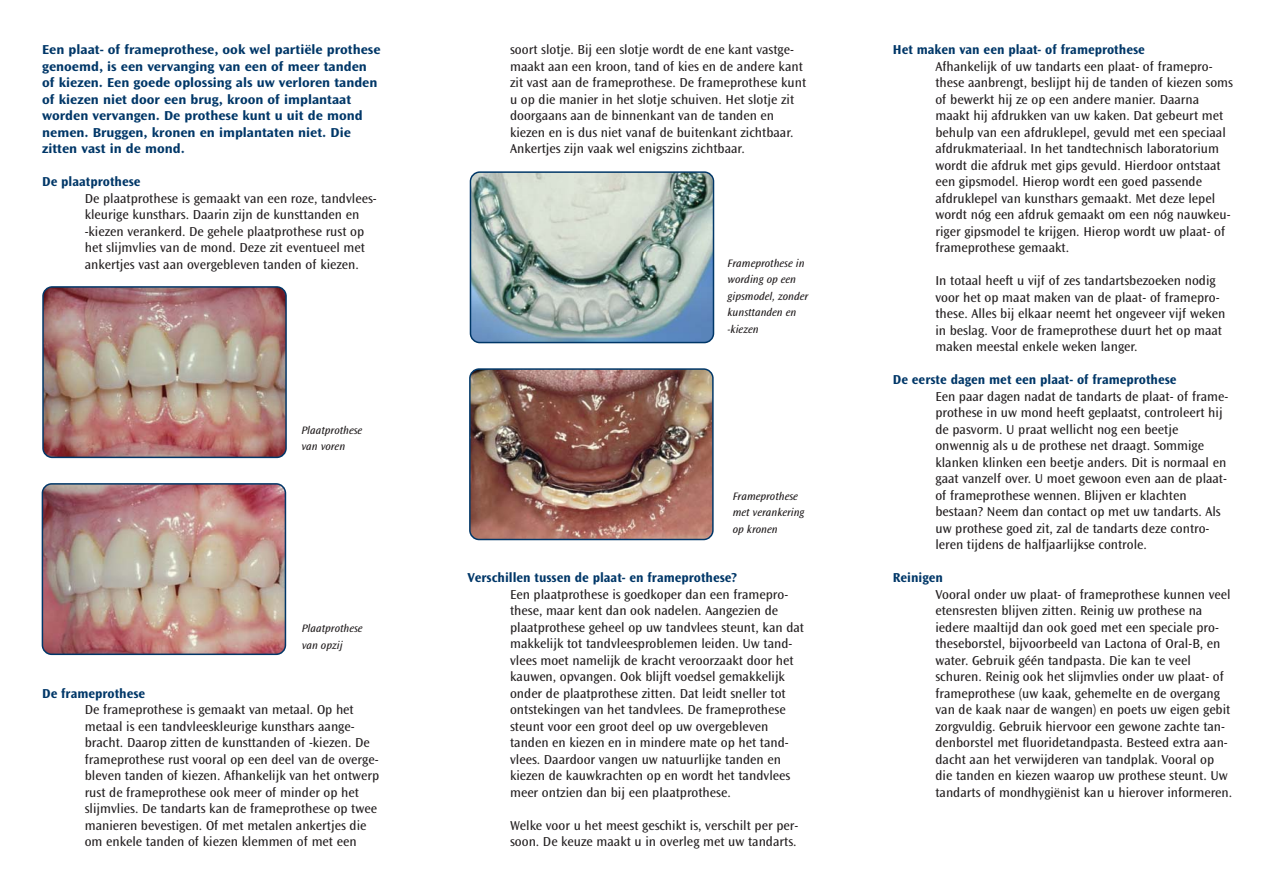
<style>
.page{position:relative;width:1276px;height:893px;background:#fff}
.page>*{position:absolute;margin:0;border:0;box-sizing:border-box;transform-origin:0 0}
.t1{font:13.5px/16.5px "Ocean Sans MM 403 475";color:#231f20}
.t2{font:13.5px/16.5px "Ocean Sans MM 648 572";color:#003768}
.t3{font:13.5px "Ocean Sans MM 648 475";color:#003768}
.t4{font:11.25px/16.5px "Ocean Sans MM It 403 475";color:#231f20}
</style>
<div class="page">
<img style="left:42px;top:286px;width:245px;height:172px">
<img style="left:42px;top:483px;width:244px;height:172px">
<svg style="left:470px;top:171px;width:244px;height:172px;background:#9fb2b0"></svg>
<img style="left:469px;top:368px;width:244px;height:172px">
<p class="t2" style="left:42px;top:42px;width:340px">Een plaat- of frameprothese, ook wel partiële prothese genoemd, is een vervanging van een of meer tanden of kiezen. Een goede oplossing als uw verloren tanden of kiezen niet door een brug, kroon of implantaat worden vervangen. De prothese kunt u uit de mond nemen. Bruggen, kronen en implantaten niet. Die zitten vast in de mond.</p>
<p class="t3" style="left:42px;top:176px;width:100px">De plaatprothese</p>
<p class="t1" style="left:85px;top:191px;width:293px">De plaatprothese is gemaakt van een roze, tandvlees&shy;kleurige kunsthars. Daarin zijn de kunsttanden en -kiezen verankerd. De gehele plaatprothese rust op het slijmvlies van de mond. Deze zit eventueel met ankertjes vast aan overgebleven tanden of kiezen.</p>
<p class="t4" style="left:301px;top:422px;width:62px">Plaatprothese van voren</p>
<p class="t4" style="left:302px;top:621px;width:62px">Plaatprothese van opzij</p>
<p class="t3" style="left:42px;top:688px;width:104px">De frameprothese</p>
<p class="t1" style="left:85px;top:702px;width:296px">De frameprothese is gemaakt van metaal. Op het metaal is een tandvleeskleurige kunsthars aange&shy;bracht. Daarop zitten de kunsttanden of -kiezen. De frameprothese rust vooral op een deel van de overge&shy;bleven tanden of kiezen. Afhankelijk van het ontwerp rust de frameprothese ook meer of minder op het slijmvlies. De tandarts kan de frameprothese op twee manieren bevestigen. Of met metalen ankertjes die om enkele tanden of kiezen klemmen of met een</p>
<p class="t1" style="left:510px;top:42px;width:298px">soort slotje. Bij een slotje wordt de ene kant vastge&shy;maakt aan een kroon, tand of kies en de andere kant zit vast aan de frameprothese. De frameprothese kunt u op die manier in het slotje schuiven. Het slotje zit doorgaans aan de binnenkant van de tanden en kiezen en is dus niet vanaf de buitenkant zichtbaar.<br>Ankertjes zijn vaak wel enigszins zichtbaar.</p>
<p class="t4" style="left:727px;top:255px;width:82px">Frameprothese in wording op een gipsmodel, zonder kunsttanden en -kiezen</p>
<p class="t4" style="left:733px;top:488px;width:73px">Frameprothese met verankering op kronen</p>
<p class="t3" style="left:467px;top:572px;width:271px">Verschillen tussen de plaat- en frameprothese?</p>
<p class="t1" style="left:510px;top:587px;width:295px">Een plaatprothese is goedkoper dan een framepro&shy;these, maar kent dan ook nadelen. Aangezien de plaatprothese geheel op uw tandvlees steunt, kan dat makkelijk tot tandvleesproblemen leiden. Uw tand&shy;vlees moet namelijk de kracht veroorzaakt door het kauwen, opvangen. Ook blijft voedsel gemakkelijk onder de plaatprothese zitten. Dat leidt sneller tot ontstekingen van het tandvlees. De frameprothese steunt voor een groot deel op uw overgebleven tanden en kiezen en in mindere mate op het tand&shy;vlees. Daardoor vangen uw natuurlijke tanden en kiezen de kauwkrachten op en wordt het tandvlees meer ontzien dan bij een plaatprothese.</p>
<p class="t1" style="left:510px;top:818px;width:290px">Welke voor u het meest geschikt is, verschilt per per&shy;soon. De keuze maakt u in overleg met uw tandarts.</p>
<p class="t3" style="left:893px;top:44px;width:253px">Het maken van een plaat- of frameprothese</p>
<p class="t1" style="left:935px;top:59px;width:299px">Afhankelijk of uw tandarts een plaat- of framepro&shy;these aanbrengt, beslijpt hij de tanden of kiezen soms of bewerkt hij ze op een andere manier. Daarna maakt hij afdrukken van uw kaken. Dat gebeurt met behulp van een afdruklepel, gevuld met een speciaal afdrukmateriaal. In het tandtechnisch laboratorium wordt die afdruk met gips gevuld. Hierdoor ontstaat een gipsmodel. Hierop wordt een goed passende afdruklepel van kunsthars gemaakt. Met deze lepel wordt nóg een afdruk gemaakt om een nóg nauwkeu&shy;riger gipsmodel te krijgen. Hierop wordt uw plaat- of frameprothese gemaakt.</p>
<p class="t1" style="left:935px;top:273px;width:291px">In totaal heeft u vijf of zes tandartsbezoeken nodig voor het op maat maken van de plaat- of framepro&shy;these. Alles bij elkaar neemt het ongeveer vijf weken in beslag. Voor de frameprothese duurt het op maat maken meestal enkele weken langer.</p>
<p class="t3" style="left:893px;top:374px;width:285px">De eerste dagen met een plaat- of frameprothese</p>
<p class="t1" style="left:935px;top:389px;width:294px">Een paar dagen nadat de tandarts de plaat- of frame&shy;prothese in uw mond heeft geplaatst, controleert hij de pasvorm. U praat wellicht nog een beetje onwennig als u de prothese net draagt. Sommige klanken klinken een beetje anders. Dit is normaal en gaat vanzelf over. U moet gewoon even aan de plaat&shy;of frameprothese wennen. Blijven er klachten bestaan? Neem dan contact op met uw tandarts. Als uw prothese goed zit, zal de tandarts deze contro&shy;leren tijdens de halfjaarlijkse controle.</p>
<p class="t3" style="left:893px;top:572px;width:52px">Reinigen</p>
<p class="t1" style="left:935px;top:587px;width:298px">Vooral onder uw plaat- of frameprothese kunnen veel etensresten blijven zitten. Reinig uw prothese na iedere maaltijd dan ook goed met een speciale pro&shy;theseborstel, bijvoorbeeld van Lactona of Oral-B, en water. Gebruik géén tandpasta. Die kan te veel schuren. Reinig ook het slijmvlies onder uw plaat- of frameprothese (uw kaak, gehemelte en de overgang van de kaak naar de wangen) en poets uw eigen gebit zorgvuldig. Gebruik hiervoor een gewone zachte tan&shy;denborstel met fluoridetandpasta. Besteed extra aan&shy;dacht aan het verwijderen van tandplak. Vooral op die tanden en kiezen waarop uw prothese steunt. Uw tandarts of mondhygiënist kan u hierover informeren.</p>
</div>
